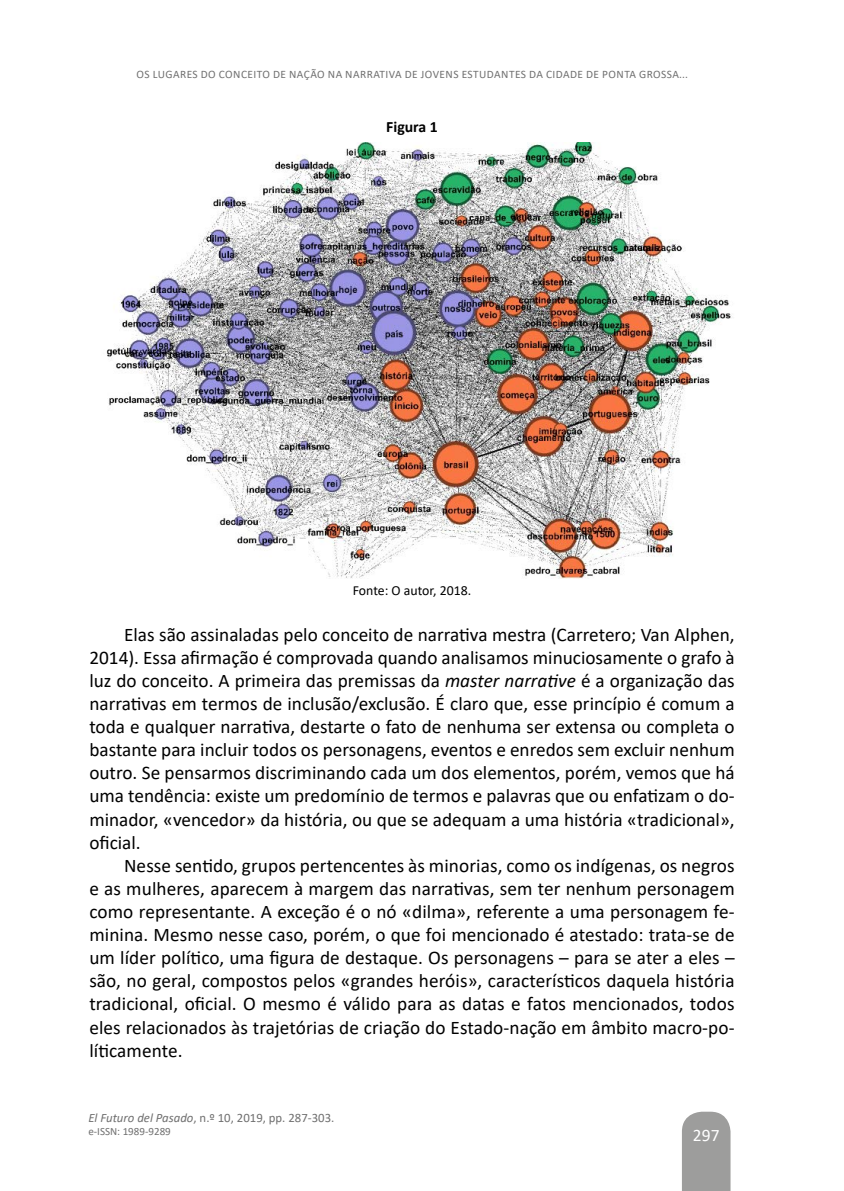
<style>
.page{position:relative;width:844px;height:1191px;background:#fff}
.page>*{position:absolute;margin:0;border:0;box-sizing:border-box;transform-origin:0 0}
.Cuerpo_de_texto{font:19.25px/23.1px "Calibri";color:#000;text-align:justify}
.t1{font:17.5px "Calibri";color:#fff}
.título_img_tabla{font:700 15.75px "Calibri";color:#000}
.pie_img_tabla{font:13.83px "Calibri";color:#000}
.t2{font:12.78px "Calibri";color:#707070}
.t3{font:11.38px "Calibri";letter-spacing:.04em;color:#707070}
.t4{font:11.03px "Calibri";color:#707070}
.s1{font-style:italic}
</style>
<div class="page">
<svg style="left:682px;top:1111px;width:49px;height:80px;background:#a2a2a1"></svg>
<img style="left:106px;top:143px;width:626px;height:435px">
<p class="t3" style="left:136px;top:66px;width:553px">OS LUGARES DO CONCEITO DE NAÇÃO NA NARRATIVA DE JOVENS ESTUDANTES DA CIDADE DE PONTA GROSSA...</p>
<p class="título_img_tabla" style="left:386px;top:116px;width:53px">Figura 1</p>
<p class="pie_img_tabla" style="left:353px;top:580px;width:120px">Fonte: O autor, 2018.</p>
<p class="Cuerpo_de_texto" style="left:89px;top:622px;width:646px;text-indent:35px">Elas são assinaladas pelo conceito de narrativa mestra (Carretero; Van Alphen, 2014). Essa afirmação é comprovada quando analisamos minuciosamente o grafo à luz do conceito. A primeira das premissas da <span class="s1">master narrative</span> é a organização das narrativas em termos de inclusão/exclusão. É claro que, esse princípio é comum a toda e qualquer narrativa, destarte o fato de nenhuma ser extensa ou completa o bastante para incluir todos os personagens, eventos e enredos sem excluir nenhum outro. Se pensarmos discriminando cada um dos elementos, porém, vemos que há uma tendência: existe um predomínio de termos e palavras que ou enfatizam o do&shy;minador, «vencedor» da história, ou que se adequam a uma história «tradicional», oficial.</p>
<p class="Cuerpo_de_texto" style="left:89px;top:853px;width:646px;text-indent:35px">Nesse sentido, grupos pertencentes às minorias, como os indígenas, os negros e as mulheres, aparecem à margem das narrativas, sem ter nenhum personagem como representante. A exceção é o nó «dilma», referente a uma personagem fe&shy;minina. Mesmo nesse caso, porém, o que foi mencionado é atestado: trata-se de um líder político, uma figura de destaque. Os personagens – para se ater a eles – são, no geral, compostos pelos «grandes heróis», característicos daquela história tradicional, oficial. O mesmo é válido para as datas e fatos mencionados, todos eles relacionados às trajetórias de criação do Estado-nação em âmbito macro-po&shy;líticamente.</p>
<p class="t2" style="left:88px;top:1108px;width:247px"><span class="s1">El Futuro del Pasado</span>, n.º 10, 2019, pp. 287-303.</p>
<p class="t4" style="left:88px;top:1123px;width:84px">e-ISSN: 1989-9289</p>
<p class="t1" style="left:692px;top:1123px;width:28px">297</p>
</div>
